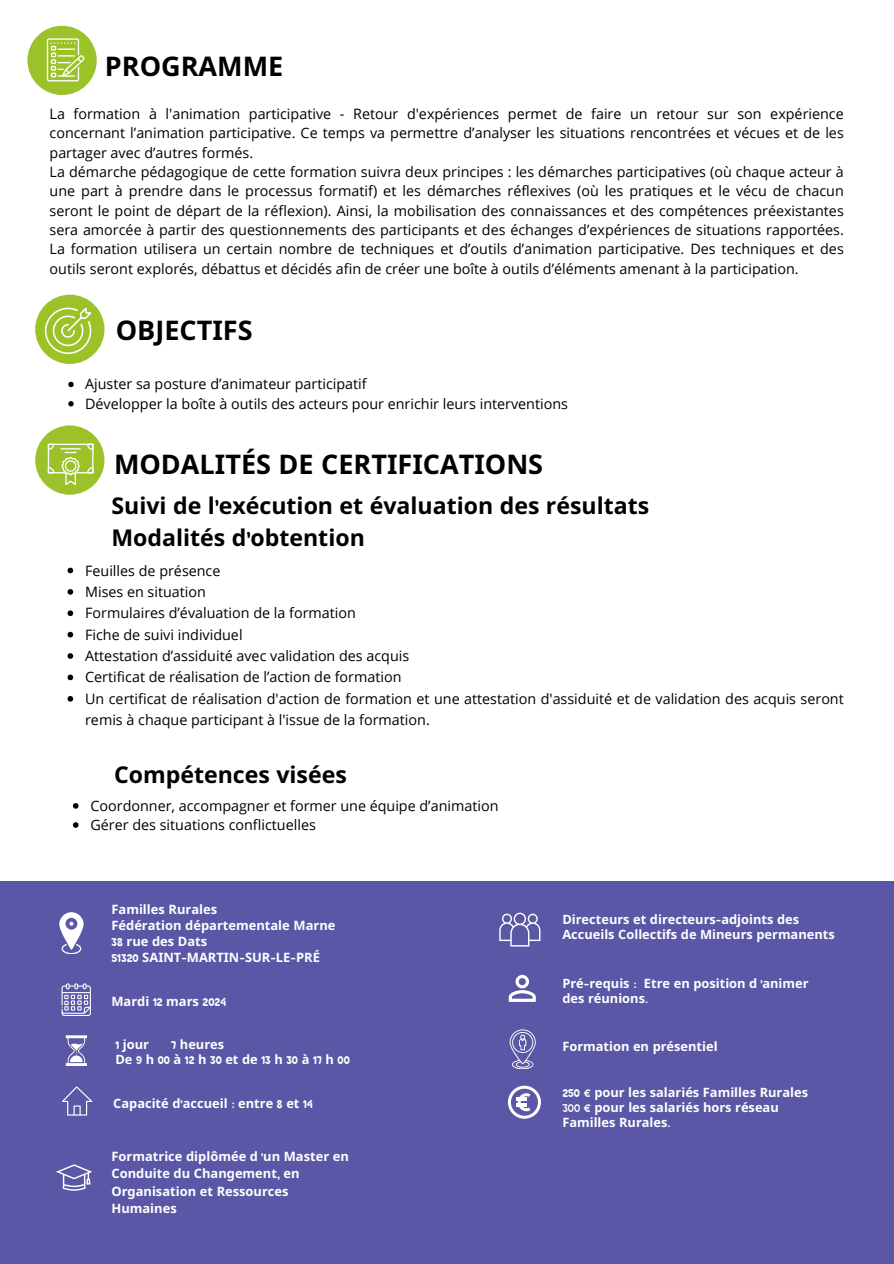
<style>
.page{position:relative;width:894px;height:1264px;background:#fff}
.page>*{position:absolute;margin:0;border:0;box-sizing:border-box;transform-origin:0 0}
.t1{font:700 27px "Noto Sans";color:#000}
.t2{font:700 23.1px/32.2px "Noto Sans";color:#000}
.t3{font:14.25px/19.4px "Open Sans";color:#000}
.t4{font:700 12.9px/16.2px "Noto Sans";color:#fff}
.t5{font:700 12.9px "PLASTY";color:#fff}
.s1{font-family:"PLASTY"}
.s2{font-family:"Noto Sans"}
.s3{font-family:"PLASTY";font-weight:400}
</style>
<div class="page">
<div style="left:0;top:880px;width:893px;height:383px;background:#5a57a6"></div>
<svg style="left:59px;top:912px;width:25px;height:41px"></svg>
<svg style="left:27px;top:25px;width:70px;height:70px"></svg>
<svg style="left:68px;top:382px;width:6px;height:5px"></svg>
<svg style="left:68px;top:401px;width:6px;height:5px"></svg>
<svg style="left:35px;top:294px;width:70px;height:70px"></svg>
<svg style="left:35px;top:425px;width:70px;height:70px"></svg>
<svg style="left:62px;top:983px;width:29px;height:33px"></svg>
<svg style="left:66px;top:1035px;width:21px;height:30px"></svg>
<svg style="left:499px;top:912px;width:41px;height:34px"></svg>
<svg style="left:508px;top:974px;width:27px;height:27px"></svg>
<svg style="left:509px;top:1029px;width:26px;height:39px"></svg>
<svg style="left:508px;top:1085px;width:32px;height:33px"></svg>
<svg style="left:62px;top:1086px;width:30px;height:29px"></svg>
<svg style="left:56px;top:1164px;width:36px;height:26px"></svg>
<svg style="left:67px;top:567px;width:6px;height:6px"></svg>
<svg style="left:67px;top:589px;width:6px;height:5px"></svg>
<svg style="left:67px;top:610px;width:6px;height:6px"></svg>
<svg style="left:67px;top:632px;width:6px;height:5px"></svg>
<svg style="left:67px;top:653px;width:6px;height:6px"></svg>
<svg style="left:67px;top:674px;width:6px;height:6px"></svg>
<svg style="left:67px;top:696px;width:6px;height:5px"></svg>
<svg style="left:73px;top:803px;width:5px;height:5px"></svg>
<svg style="left:73px;top:822px;width:5px;height:5px"></svg>
<h4 class="t1" style="left:105px;top:48px;width:180px">PROGRAMME</h4>
<p class="t3" style="left:50px;top:104px;width:795px">La formation à l'animation participative - Retour d'expériences permet de faire un retour sur son expérience concernant l’animation participative. Ce temps va permettre d’analyser les situations rencontrées et vécues et de les partager avec d’autres formés.<br>La démarche pédagogique de cette formation suivra deux principes : les démarches participatives (où chaque acteur à une part à prendre dans le processus formatif) et les démarches réflexives (où les pratiques et le vécu de chacun seront le point de départ de la réflexion). Ainsi, la mobilisation des connaissances et des compétences préexistantes sera amorcée à partir des questionnements des participants et des échanges d’expériences de situations rapportées.<br>La formation utilisera un certain nombre de techniques et d’outils d’animation participative. Des techniques et des outils seront explorés, débattus et décidés afin de créer une boîte à outils d’éléments amenant à la participation.</p>
<h1 class="t1" style="left:116px;top:311px;width:138px">OBJECTIFS</h1>
<p class="t3" style="left:85px;top:374px;width:283px">Ajuster sa posture d’animateur participatif</p>
<p class="t3" style="left:85px;top:393px;width:484px">Développer la boîte à outils des acteurs pour enrichir leurs interventions</p>
<p class="t1" style="left:114px;top:444px;width:430px">MODALITÉS DE CERTIFICATIONS</p>
<p class="t2" style="left:111px;top:489px;width:539px">Suivi de l<span class="s1">'</span>exécution et évaluation des résultats<br>Modalités d<span class="s1">'</span>obtention</p>
<h2 class="t3" style="left:85px;top:560px;width:137px">Feuilles de présence</h2>
<p class="t3" style="left:85px;top:581px;width:122px">Mises en situation</p>
<p class="t3" style="left:85px;top:603px;width:272px">Formulaires d’évaluation de la formation</p>
<p class="t3" style="left:85px;top:624px;width:159px">Fiche de suivi individuel</p>
<h3 class="t3" style="left:85px;top:646px;width:325px">Attestation d’assiduité avec validation des acquis</h3>
<p class="t3" style="left:85px;top:667px;width:318px">Certificat de réalisation de l’action de formation</p>
<h3 class="t3" style="left:85px;top:687px;width:760px;line-height:21.3px">Un certificat de réalisation d'action de formation et une attestation d'assiduité et de validation des acquis seront remis à chaque participant à l'issue de la formation.</h3>
<h5 class="t2" style="left:114px;top:757px;width:234px">Compétences visées</h5>
<p class="t3" style="left:90px;top:795px;width:409px">Coordonner, accompagner et former une équipe d’animation</p>
<h5 class="t3" style="left:90px;top:814px;width:227px">Gérer des situations conflictuelles</h5>
<h5 class="t4" style="left:111px;top:900px;width:225px">Familles Rurales<br>Fédération départementale Marne<br><span class="s1">38</span> rue des Dats<br><span class="s1">51320</span> SAINT<span class="s1">-</span>MARTIN<span class="s1">-</span>SUR<span class="s1">-</span>LE<span class="s1">-</span>PRÉ</h5>
<h1 class="t4" style="left:111px;top:993px;width:116px">Mardi <span class="s1">12</span> mars <span class="s1">2024</span></h1>
<p class="t4" style="left:115px;top:1036px;width:35px"><span class="s1">1</span> jour</p>
<p class="t4" style="left:171px;top:1036px;width:54px"><span class="s1">7</span> heures</p>
<p class="t5" style="left:115px;top:1053px;width:236px"><span class="s2">De</span>9<span class="s2">h</span>00<span class="s2">à</span>12<span class="s2">h</span>30<span class="s2">etde</span>13<span class="s2">h</span>30<span class="s2">à</span>17<span class="s2">h</span>00</p>
<p class="t4" style="left:113px;top:1095px;width:201px">Capacité d<span class="s1">'</span>accueil <span class="s1">:</span> entre <span class="s1">8</span> et <span class="s1">14</span></p>
<h5 class="t4" style="left:111px;top:1147px;width:239px;line-height:17.2px">Formatrice diplômée d<span class="s1">’</span>un Master en<br>Conduite du Changement<span class="s1">,</span> en<br>Organisation et Ressources</h5>
<p class="t4" style="left:111px;top:1199px;width:67px">Humaines</p>
<p class="t4" style="left:562px;top:911px;width:274px;line-height:15px">Directeurs et directeurs<span class="s1">-</span>adjoints des<br>Accueils Collectifs de Mineurs permanents</p>
<h1 class="t4" style="left:562px;top:975px;width:248px;line-height:15px">Pré<span class="s1">-</span>requis <span class="s1">:</span> Etre en position d<span class="s1">’</span>animer des réunions<span class="s1">.</span></h1>
<p class="t4" style="left:562px;top:1038px;width:157px">Formation en présentiel</p>
<p class="t4" style="left:562px;top:1083px;width:247px"><span class="s1">250 €</span> pour les salariés Familles Rurales</p>
<p class="t4" style="left:562px;top:1098px;width:218px"><span class="s3">300</span> <span class="s1">€</span> pour les salariés hors réseau</p>
<p class="t4" style="left:562px;top:1113px;width:109px">Familles Rurales<span class="s1">.</span></p>
</div>
